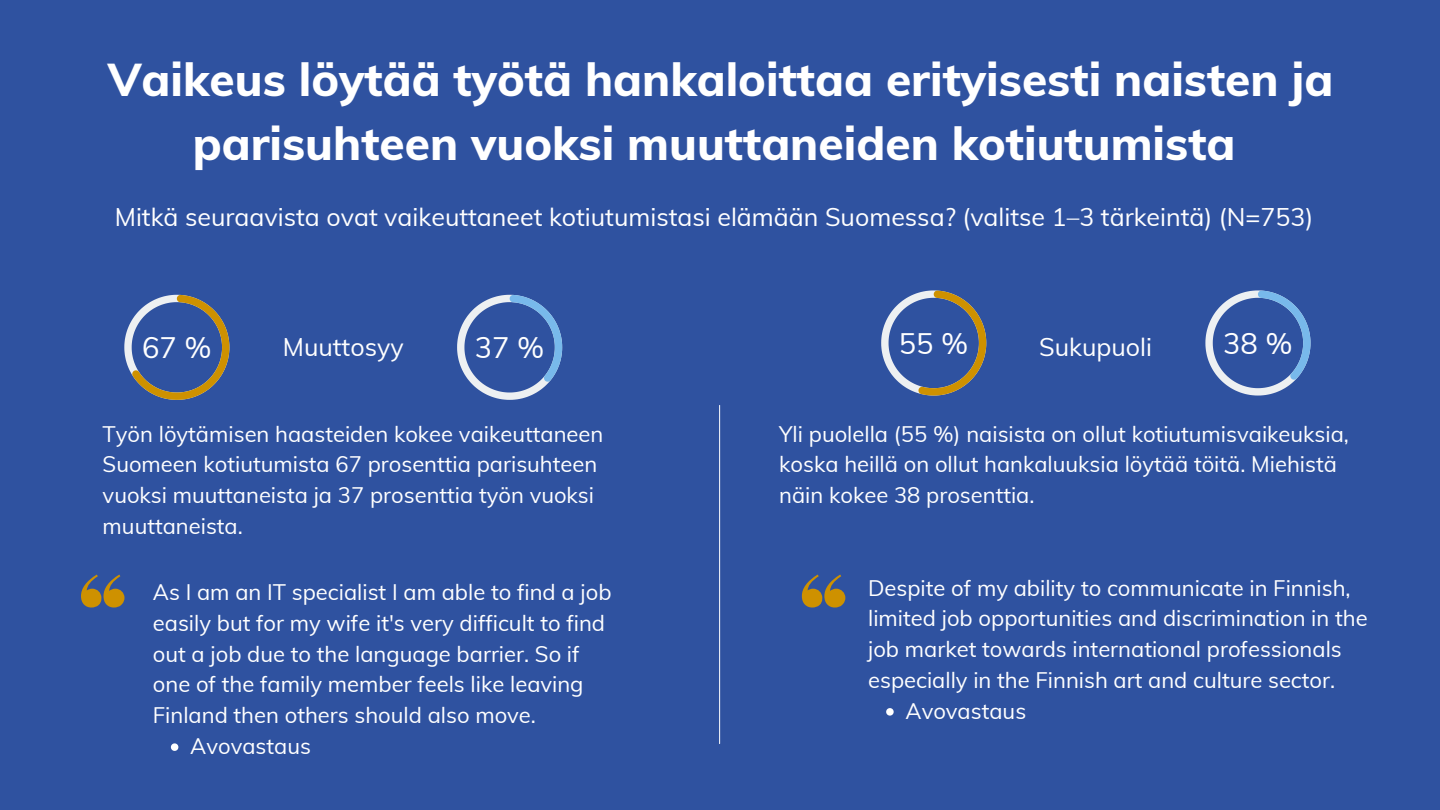
<style>
.page{position:relative;width:1440px;height:810px;background:#2f52a0}
.page>*{position:absolute;margin:0;border:0;box-sizing:border-box;transform-origin:0 0}
.t1{font:800 46px/63.8px "Muli";color:#fff;text-align:center}
.t2{font:29px "Muli";color:#fff}
.t3{font:25px "Muli";color:#fff}
.t4{font:22px/30.8px "Muli";color:#fff}
</style>
<div class="page">
<svg style="left:881px;top:290px;width:105px;height:106px"></svg>
<svg style="left:1205px;top:290px;width:106px;height:106px"></svg>
<hr style="left:719px;top:405px;width:1px;height:339px;background:#fff">
<svg style="left:124px;top:295px;width:105px;height:105px"></svg>
<svg style="left:457px;top:295px;width:105px;height:105px"></svg>
<svg style="left:171px;top:743px;width:7px;height:8px"></svg>
<svg style="left:802px;top:575px;width:43px;height:33px"></svg>
<svg style="left:886px;top:708px;width:8px;height:8px"></svg>
<svg style="left:81px;top:575px;width:43px;height:33px"></svg>
<h1 class="t1" style="left:108px;top:47px;width:1227px">Vaikeus löytää työtä hankaloittaa erityisesti naisten ja parisuhteen vuoksi muuttaneiden kotiutumista</h1>
<p class="t3" style="left:115px;top:201px;width:1200px">Mitkä seuraavista ovat vaikeuttaneet kotiutumistasi elämään Suomessa? (valitse 1–3 tärkeintä) (N=753)</p>
<h2 class="t2" style="left:142px;top:329px;width:71px">67 %</h2>
<p class="t3" style="left:283px;top:331px;width:122px">Muuttosyy</p>
<h2 class="t2" style="left:475px;top:329px;width:71px">37 %</h2>
<h2 class="t2" style="left:899px;top:325px;width:71px">55 %</h2>
<p class="t3" style="left:1039px;top:331px;width:114px">Sukupuoli</p>
<h2 class="t2" style="left:1223px;top:325px;width:71px">38 %</h2>
<p class="t4" style="left:103px;top:418px;width:502px">Työn löytämisen haasteiden kokee vaikeuttaneen Suomeen kotiutumista 67 prosenttia parisuhteen vuoksi muuttaneista ja 37 prosenttia työn vuoksi muuttaneista.</p>
<p class="t4" style="left:153px;top:576px;width:460px">As I am an IT specialist I am able to find a job easily but for my wife it's very difficult to find out a job due to the language barrier. So if one of the family member feels like leaving Finland then others should also move.</p>
<p class="t4" style="left:190px;top:730px;width:122px">Avovastaus</p>
<p class="t4" style="left:779px;top:418px;width:571px">Yli puolella (55 %) naisista on ollut kotiutumisvaikeuksia, koska heillä on ollut hankaluuksia löytää töitä. Miehistä näin kokee 38 prosenttia.</p>
<p class="t4" style="left:868px;top:572px;width:501px">Despite of my ability to communicate in Finnish, limited job opportunities and discrimination in the job market towards international professionals especially in the Finnish art and culture sector.</p>
<p class="t4" style="left:906px;top:695px;width:122px">Avovastaus</p>
</div>
